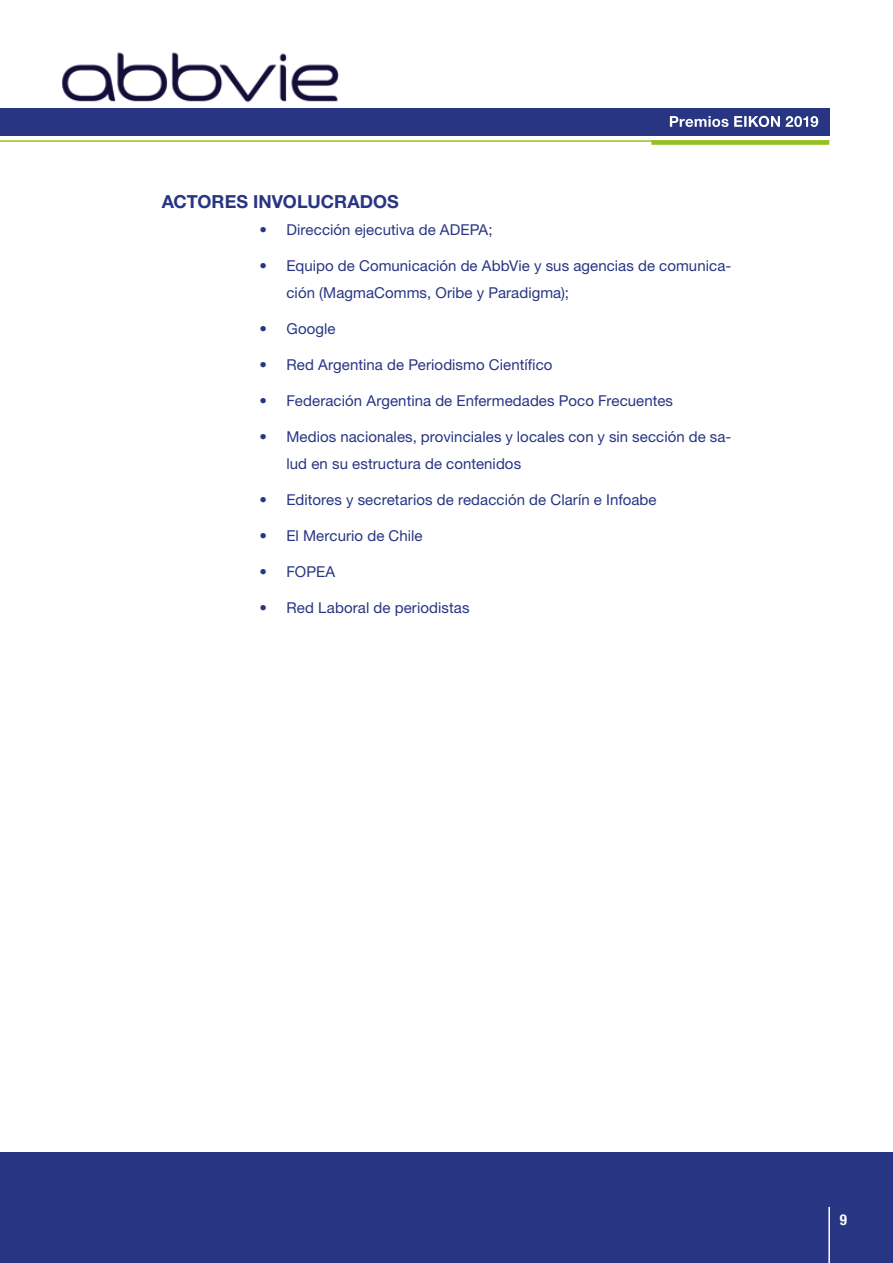
<style>
.page{position:relative;width:893px;height:1263px;background:#fff}
.page>*{position:absolute;margin:0;border:0;box-sizing:border-box;transform-origin:0 0}
.t1{font:700 18px "Helvetica Neue LT Std";color:#283583}
.t2{font:15px/27px "Helvetica Neue LT Std";letter-spacing:.005em;color:#283583}
.t3{font:700 condensed 15px "Helvetica Neue LT Std";color:#fff}
</style>
<div class="page">
<img style="left:35px;top:52px;width:331px;height:57px">
<div style="left:0;top:109px;width:829px;height:27px;background:#283583"></div>
<div style="left:0;top:1153px;width:893px;height:110px;background:#283583"></div>
<div style="left:651px;top:140px;width:178px;height:5px;background:#95c11f"></div>
<svg style="left:670px;top:116px;width:148px;height:11px"></svg>
<hr style="left:0;top:140px;width:829px;height:2px;background:#95c11f">
<hr style="left:828px;top:1207px;width:2px;height:56px;background:#fff">
<p class="t1" style="left:162px;top:190px;width:239px">ACTORES INVOLUCRADOS</p>
<p class="t2" style="left:259px;top:216px;width:235px">• Dirección ejecutiva de ADEPA;</p>
<p class="t2" style="left:286px;top:252px;width:446px;text-indent:-27px">• Equipo de Comunicación de AbbVie y sus agencias de comunica&shy;ción (MagmaComms, Oribe y Paradigma);</p>
<p class="t2" style="left:259px;top:315px;width:78px">• Google</p>
<p class="t2" style="left:259px;top:351px;width:294px">• Red Argentina de Periodismo Científico</p>
<p class="t2" style="left:259px;top:387px;width:415px">• Federación Argentina de Enfermedades Poco Frecuentes</p>
<p class="t2" style="left:286px;top:423px;width:446px;text-indent:-27px">• Medios nacionales, provinciales y locales con y sin sección de sa&shy;lud en su estructura de contenidos</p>
<p class="t2" style="left:259px;top:486px;width:399px">• Editores y secretarios de redacción de Clarín e Infoabe</p>
<p class="t2" style="left:259px;top:522px;width:165px">• El Mercurio de Chile</p>
<p class="t2" style="left:259px;top:558px;width:77px">• FOPEA</p>
<p class="t2" style="left:259px;top:594px;width:212px">• Red Laboral de periodistas</p>
<p class="t3" style="left:840px;top:1210px;width:9px">9</p>
</div>
